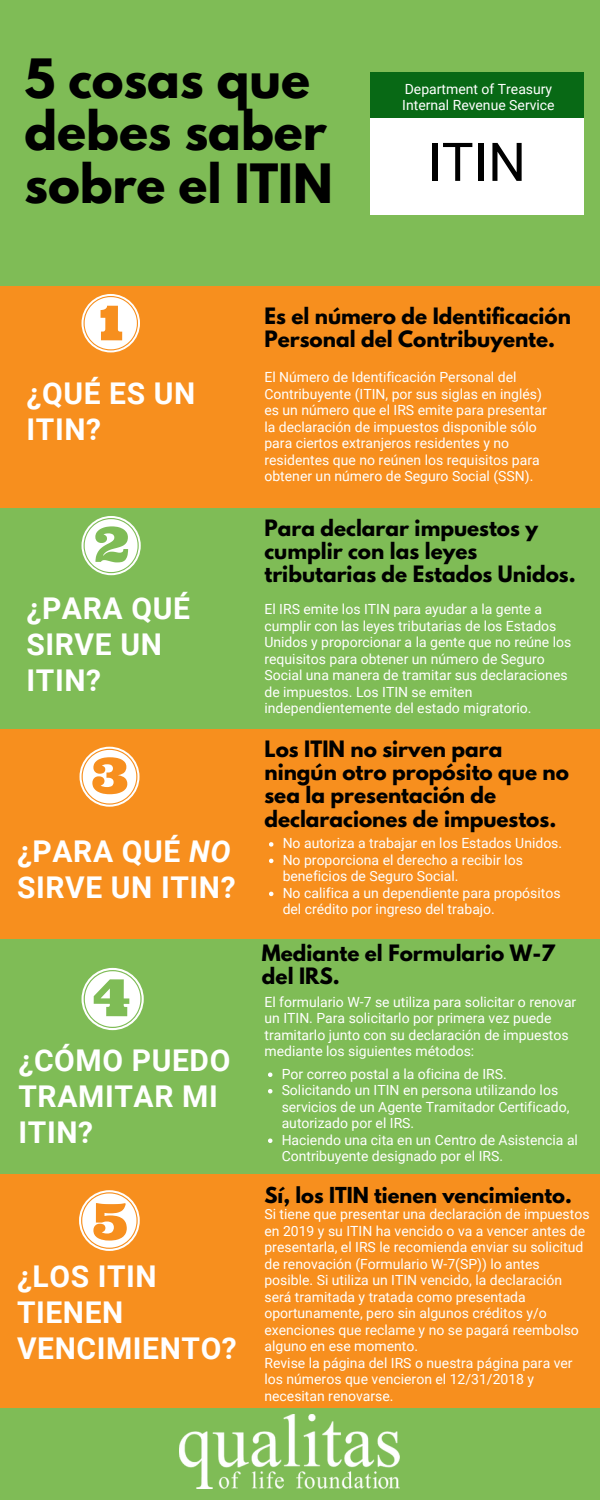
<style>
.page{position:relative;width:600px;height:1500px;background:#7fbc56}
.page>*{position:absolute;margin:0;border:0;box-sizing:border-box;transform-origin:0 0}
.t1{font:53.4px "Roboto";color:#000}
.t2{font:700 48px/52.5px "League Spartan";color:#000}
.t3{font:700 30px/36px "Roboto";letter-spacing:.02em;color:#fff}
.t4{font:700 20px/23.2px "League Spartan";color:#000}
.t5{font:700 19.5px "League Spartan";color:#000}
.t6{font:14px/16.5px "Roboto";color:#fff}
.s1{font-style:italic}
</style>
<div class="page">
<div style="left:0;top:286px;width:600px;height:222px;background:#f78f1e"></div>
<div style="left:0;top:729px;width:600px;height:209px;background:#f78f1e"></div>
<div style="left:0;top:1174px;width:600px;height:234px;background:#f78f1e"></div>
<svg style="left:269px;top:842px;width:4px;height:5px"></svg>
<svg style="left:269px;top:859px;width:4px;height:4px"></svg>
<svg style="left:269px;top:892px;width:4px;height:4px"></svg>
<img style="left:179px;top:1415px;width:221px;height:73px">
<svg style="left:82px;top:294px;width:58px;height:58px"></svg>
<svg style="left:82px;top:516px;width:59px;height:59px"></svg>
<svg style="left:80px;top:747px;width:60px;height:60px"></svg>
<svg style="left:82px;top:968px;width:62px;height:62px"></svg>
<svg style="left:79px;top:1190px;width:61px;height:61px"></svg>
<svg style="left:268px;top:1073px;width:4px;height:4px"></svg>
<svg style="left:268px;top:1089px;width:4px;height:5px"></svg>
<svg style="left:268px;top:1139px;width:4px;height:4px"></svg>
<div style="left:370px;top:72px;width:214px;height:143px;background:#fff"></div>
<div style="left:370px;top:72px;width:214px;height:46px;background:#086915"></div>
<h2 class="t2" style="left:25px;top:58px;width:310px">5 cosas que debes saber sobre el ITIN</h2>
<p class="t6" style="left:402px;top:81px;width:154px;line-height:15.8px">Department of Treasury<br>Internal Revenue Service</p>
<h1 class="t1" style="left:427px;top:131px;width:100px">ITIN</h1>
<h3 class="t3" style="left:26px;top:375px;width:170px">¿QUÉ ES UN<br>ITIN?</h3>
<h3 class="t3" style="left:26px;top:590px;width:165px">¿PARA QUÉ<br>SIRVE UN<br>ITIN?</h3>
<h3 class="t3" style="left:17px;top:833px;width:220px">¿PARA QUÉ <span class="s1">NO<br></span>SIRVE UN ITIN?</h3>
<h3 class="t3" style="left:18px;top:1043px;width:213px">¿CÓMO PUEDO<br>TRAMITAR MI<br>ITIN?</h3>
<h3 class="t3" style="left:17px;top:1259px;width:221px">¿LOS ITIN<br>TIENEN<br>VENCIMIENTO?</h3>
<h3 class="t4" style="left:264px;top:307px;width:308px">Es el número de Identificación<br>Personal del Contribuyente.</h3>
<p class="t6" style="left:264px;top:369px;width:284px">El Número de Identificación Personal del Contribuyente (ITIN, por sus siglas en inglés) es un número que el IRS emite para presentar la declaración de impuestos disponible sólo para ciertos extranjeros residentes y no residentes que no reúnen los requisitos para obtener un número de Seguro Social (SSN).</p>
<h3 class="t4" style="left:264px;top:518px;width:313px">Para declarar impuestos y cumplir con las leyes tributarias de Estados Unidos.</h3>
<p class="t6" style="left:264px;top:601px;width:308px">El IRS emite los ITIN para ayudar a la gente a cumplir con las leyes tributarias de los Estados Unidos y proporcionar a la gente que no reúne los requisitos para obtener un número de Seguro Social una manera de tramitar sus declaraciones de impuestos. Los ITIN se emiten independientemente del estado migratorio.</p>
<h3 class="t4" style="left:264px;top:740px;width:306px">Los ITIN no sirven para ningún otro propósito que no sea la presentación de declaraciones de impuestos.</h3>
<p class="t6" style="left:283px;top:835px;width:281px">No autoriza a trabajar en los Estados Unidos.<br>No proporciona el derecho a recibir los beneficios de Seguro Social.<br>No califica a un dependiente para propósitos del crédito por ingreso del trabajo.</p>
<h3 class="t4" style="left:262px;top:944px;width:294px">Mediante el Formulario W-7 del IRS.</h3>
<p class="t6" style="left:264px;top:994px;width:313px">El formulario W-7 se utiliza para solicitar o renovar un ITIN. Para solicitarlo por primera vez puede tramitarlo junto con su declaración de impuestos mediante los siguientes métodos:</p>
<p class="t6" style="left:282px;top:1065px;width:298px">Por correo postal a la oficina de IRS.<br>Solicitando un ITIN en persona utilizando los servicios de un Agente Tramitador Certificado, autorizado por el IRS.<br>Haciendo una cita en un Centro de Asistencia al Contribuyente designado por el IRS.</p>
<h3 class="t5" style="left:264px;top:1185px;width:309px">Sí, los ITIN tienen vencimiento.</h3>
<p class="t6" style="left:264px;top:1206px;width:327px">Si tiene que presentar una declaración de impuestos en 2019 y su ITIN ha vencido o va a vencer antes de presentarla, el IRS le recomienda enviar su solicitud de renovación (Formulario W-7(SP)) lo antes posible. Si utiliza un ITIN vencido, la declaración será tramitada y tratada como presentada oportunamente, pero sin algunos créditos y/o exenciones que reclame y no se pagará reembolso alguno en ese momento.<br>Revise la página del IRS o nuestra página para ver los números que vencieron el 12/31/2018 y necesitan renovarse.</p>
</div>
